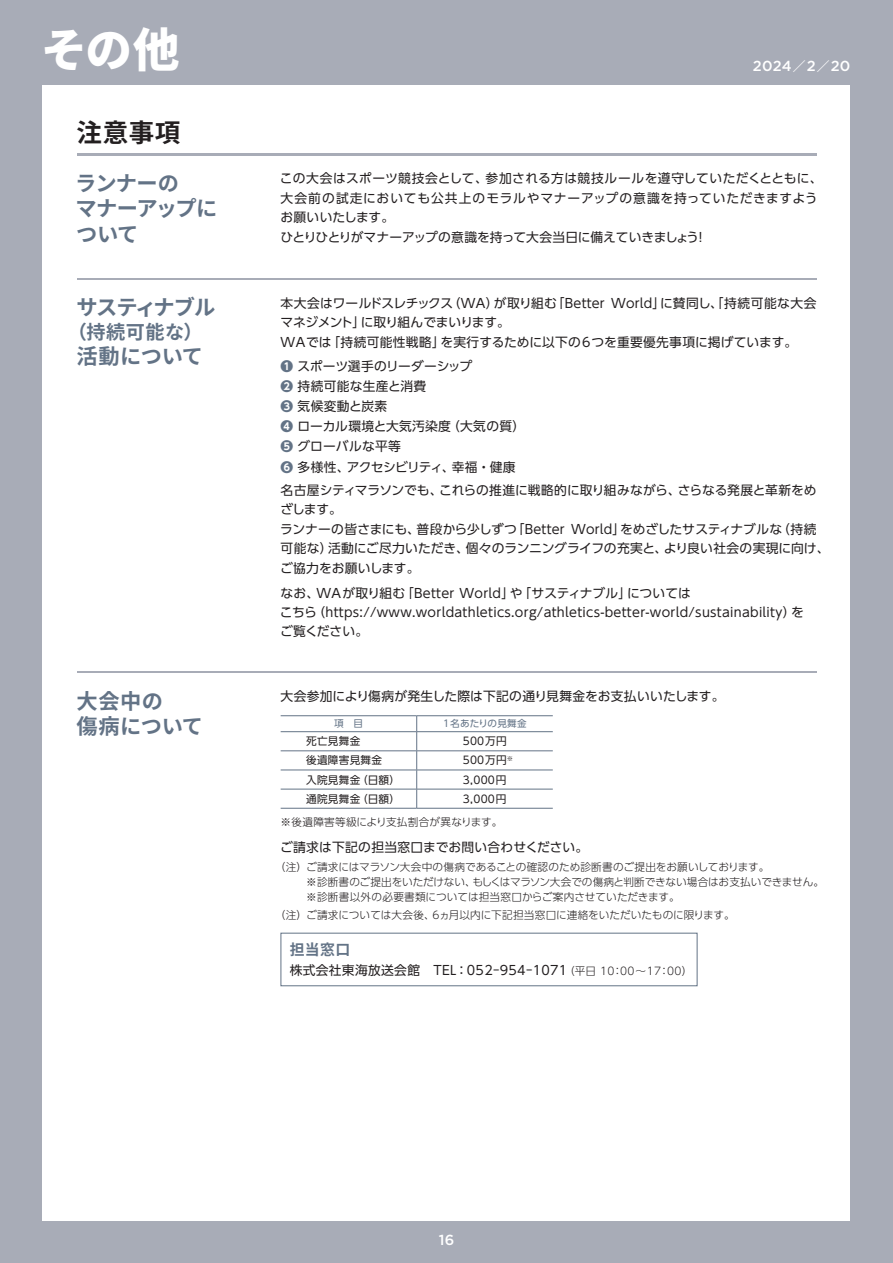
<style>
.page{position:relative;width:893px;height:1263px;background:#a8acb7}
.page>*{position:absolute;margin:0;border:0;box-sizing:border-box;transform-origin:0 0}
.t1{font:900 46.8px "Noto Sans CJ Kjp";color:#fff}
.t2{font:700 25.5px "Noto Sans CJ Kjp";color:#231f20}
.t3{font:700 21.3px/25.5px "Noto Sans CJ Kjp";letter-spacing:-.035em;color:#637386}
.t4{font:700 21.3px/25.5px "Noto Sans CJ Kjp";letter-spacing:.025em;color:#637386}
.t5{font:700 21.3px "Noto Sans CJ Kjp";letter-spacing:-.065em;color:#637386}
.t6{font:700 19.2px "Noto Sans CJ Kjp";letter-spacing:.025em;color:#637386}
.t7{font:700 14.85px "Noto Sans CJ Kjp";color:#637386}
.t8{font:500 14.55px "Gotham";letter-spacing:.02em;color:#fff}
.t9{font:12.75px/20.2px "UD Shin Go Pr 6 N";letter-spacing:.02em;color:#231f20}
.t10{font:12.75px/19.4px "UD Shin Go Pr 6 N";color:#231f20}
.t11{font:300 10.65px/14.9px "UD Shin Go Pr 6 N";color:#231f20}
.t12{font:10.65px "UD Shin Go Pr 6 N";letter-spacing:.025em;color:#231f20}
.t13{font:300 10.65px "UD Shin Go Pr 6 N";letter-spacing:.025em;color:#231f20}
.t14{font:9.6px "UD Shin Go Pr 6 N";letter-spacing:.025em;color:#637386}
.s1{font-family:"Noto Sans CJ Kjp";font-weight:700;font-size:12.75px}
.s2{font-weight:700;color:#637386}
.s3{font-weight:300;font-size:10.65px}
</style>
<div class="page">
<div style="left:43px;top:85px;width:807px;height:1135px;background:#fff"></div>
<hr style="left:77px;top:279px;width:739px;height:1px;background:#a8acb7">
<hr style="left:77px;top:672px;width:739px;height:1px;background:#a8acb7">
<hr style="left:281px;top:715px;width:136px;height:1px;background:#637386">
<hr style="left:417px;top:715px;width:136px;height:1px;background:#637386">
<hr style="left:281px;top:731px;width:136px;height:1px;background:#637386">
<hr style="left:417px;top:731px;width:136px;height:1px;background:#637386">
<hr style="left:281px;top:750px;width:136px;height:1px;background:#637386">
<hr style="left:417px;top:750px;width:136px;height:1px;background:#637386">
<hr style="left:281px;top:770px;width:136px;height:1px;background:#637386">
<hr style="left:417px;top:770px;width:136px;height:1px;background:#637386">
<hr style="left:281px;top:789px;width:136px;height:1px;background:#637386">
<hr style="left:417px;top:789px;width:136px;height:1px;background:#637386">
<svg style="left:416px;top:716px;width:1px;height:92px"></svg>
<hr style="left:281px;top:808px;width:136px;height:1px;background:#637386">
<hr style="left:417px;top:808px;width:136px;height:1px;background:#637386">
<div style="left:281px;top:933px;width:416px;height:53px;border:1px solid #637386"></div>
<hr style="left:77px;top:153px;width:739px;height:2px;background:#a8acb7">
<h1 class="t1" style="left:41px;top:23px;width:140px">その他</h1>
<p class="t8" style="left:753px;top:57px;width:99px">2024<span class="s1">／</span>2<span class="s1">／</span>20</p>
<h2 class="t2" style="left:77px;top:118px;width:105px">注意事項</h2>
<h3 class="t3" style="left:75px;top:171px;width:144px">ランナーの<br>マナーアップについて</h3>
<p class="t9" style="left:280px;top:168px;width:544px;line-height:19.5px">この大会はスポーツ競技会として、参加される方は競技ルールを遵守していただくとともに、大会前の試走においても公共上のモラルやマナーアップの意識を持っていただきますようお願いいたします。<br>ひとりひとりがマナーアップの意識を持って大会当日に備えていきましょう!</p>
<h3 class="t5" style="left:76px;top:295px;width:141px">サスティナブル</h3>
<h3 class="t6" style="left:68px;top:321px;width:136px">（持続可能な）</h3>
<h3 class="t3" style="left:77px;top:344px;width:128px">活動について</h3>
<p class="t9" style="left:280px;top:293px;width:537px;line-height:19.6px">本大会はワールドスレチックス（WA）が取り組む「Better World」に賛同し、「持続可能な大会マネジメント」に取り組んでまいります。<br>WAでは「持続可能性戦略」を実行するために以下の6つを重要優先事項に掲げています。</p>
<p class="t9" style="left:281px;top:355px;width:246px"><span class="s2">❶</span> スポーツ選手のリーダーシップ<br><span class="s2">❷</span> 持続可能な生産と消費<br><span class="s2">❸</span> 気候変動と炭素<br><span class="s2">❹</span> ローカル環境と大気汚染度（大気の質）<br><span class="s2">❺</span> グローバルな平等<br><span class="s2">❻</span> 多様性、アクセシビリティ、幸福・健康</p>
<p class="t10" style="left:280px;top:480px;width:551px">名古屋シティマラソンでも、これらの推進に戦略的に取り組みながら、さらなる発展と革新をめざします。<br>ランナーの皆さまにも、普段から少しずつ「Better World」をめざしたサスティナブルな（持続可能な）活動にご尽力いただき、個々のランニングライフの充実と、より良い社会の実現に向け、ご協力をお願いします。</p>
<p class="t9" style="left:280px;top:583px;width:525px;line-height:19.2px">なお、WAが取り組む「Better World」や「サスティナブル」については<br>こちら（https://www.worldathletics.org/athletics-better-world/sustainability）をご覧ください。</p>
<h3 class="t4" style="left:77px;top:688px;width:128px">大会中の<br>傷病について</h3>
<p class="t9" style="left:281px;top:686px;width:445px">大会参加により傷病が発生した際は下記の通り見舞金をお支払いいたします。</p>
<p class="t14" style="left:334px;top:716px;width:31px">項　目</p>
<p class="t14" style="left:443px;top:716px;width:85px">1名あたりの見舞金</p>
<p class="t12" style="left:306px;top:733px;width:56px">死亡見舞金</p>
<p class="t12" style="left:463px;top:733px;width:46px">500万円</p>
<p class="t12" style="left:306px;top:752px;width:78px">後遺障害見舞金</p>
<p class="t12" style="left:463px;top:752px;width:52px">500万円<sup>※</sup></p>
<p class="t12" style="left:306px;top:771px;width:95px">入院見舞金（日額）</p>
<p class="t12" style="left:463px;top:771px;width:45px">3,000円</p>
<p class="t12" style="left:306px;top:790px;width:95px">通院見舞金（日額）</p>
<p class="t12" style="left:463px;top:790px;width:45px">3,000円</p>
<p class="t13" style="left:281px;top:814px;width:223px">※後遺障害等級により支払割合が異なります。</p>
<p class="t9" style="left:280px;top:836px;width:310px">ご請求は下記の担当窓口までお問い合わせください。</p>
<p class="t11" style="left:306px;top:859px;width:520px;text-indent:-31px">（注）ご請求にはマラソン大会中の傷病であることの確認のため診断書のご提出をお願いしております。<br>※診断書のご提出をいただけない、もしくはマラソン大会での傷病と判断できない場合はお支払いできません。※診断書以外の必要書類については担当窓口からご案内させていただきます。</p>
<p class="t11" style="left:275px;top:907px;width:461px">（注）ご請求については大会後、6ヵ月以内に下記担当窓口に連絡をいただいたものに限ります。</p>
<p class="t7" style="left:290px;top:941px;width:62px">担当窓口</p>
<p class="t9" style="left:290px;top:960px;width:404px">株式会社東海放送会館　TEL：052-954-1071<span class="s3">（平日 10：00〜17：00）</span></p>
<p class="t8" style="left:439px;top:1230px;width:17px">16</p>
</div>
